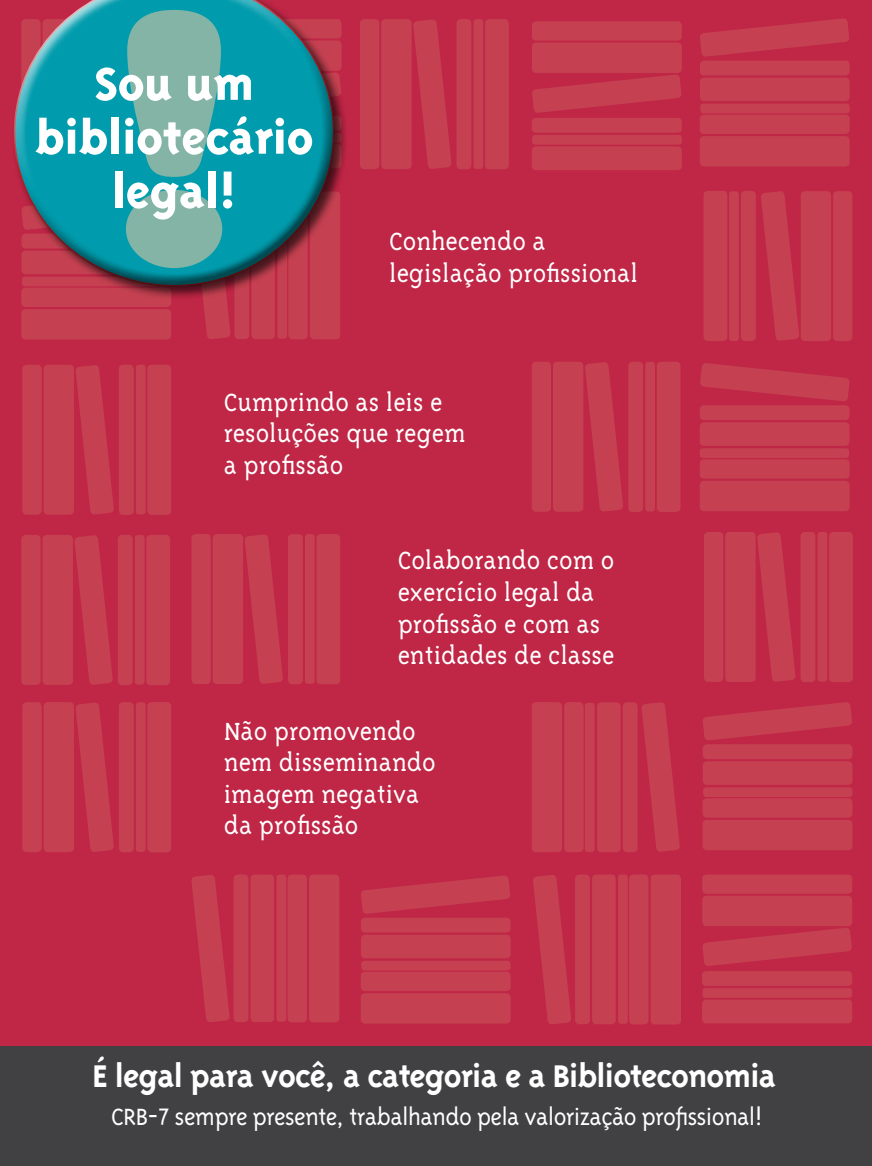
<style>
.page{position:relative;width:872px;height:1166px;background:#fff}
.page>*{position:absolute;margin:0;border:0;box-sizing:border-box;transform-origin:0 0}
.t1{font:800 52.2px/53.8px "Triplex";letter-spacing:-.01em;color:#fff;text-align:center}
.t2{font:700 36px "Triplex";letter-spacing:-.025em;color:#fff}
.t3{font:300 28.5px/31.5px "Triplex Serif";color:#fff}
.t4{font:300 27px "Triplex";letter-spacing:-.025em;color:#fff}
</style>
<div class="page">
<div style="left:0;top:0;width:872px;height:1164px;background:#c02646"></div>
<div style="left:0;top:1046px;width:872px;height:119px;background:#414042"></div>
<svg style="left:700px;top:18px;width:149px;height:39px"></svg>
<div style="left:699px;top:115px;width:150px;height:19px;background:#c54151;border-radius:4px"></div>
<div style="left:699px;top:136px;width:150px;height:30px;background:#c54151;border-radius:4px"></div>
<div style="left:700px;top:78px;width:149px;height:23px;background:#c54151;border-radius:4px"></div>
<div style="left:700px;top:61px;width:149px;height:14px;background:#c54151;border-radius:4px"></div>
<div style="left:700px;top:104px;width:149px;height:9px;background:#c54151;border-radius:3px"></div>
<div style="left:360px;top:19px;width:19px;height:150px;background:#c54151;border-radius:4px"></div>
<div style="left:381px;top:19px;width:30px;height:150px;background:#c54151;border-radius:4px"></div>
<svg style="left:413px;top:19px;width:38px;height:150px"></svg>
<div style="left:485px;top:19px;width:24px;height:150px;background:#c54151;border-radius:4px"></div>
<div style="left:456px;top:19px;width:15px;height:150px;background:#c54151;border-radius:4px"></div>
<div style="left:473px;top:19px;width:10px;height:150px;background:#c54151;border-radius:3px"></div>
<div style="left:833px;top:191px;width:19px;height:150px;background:#c54151;border-radius:4px"></div>
<div style="left:800px;top:191px;width:31px;height:150px;background:#c54151;border-radius:4px"></div>
<svg style="left:761px;top:191px;width:38px;height:150px"></svg>
<div style="left:703px;top:191px;width:24px;height:150px;background:#c54151;border-radius:4px"></div>
<div style="left:741px;top:191px;width:15px;height:150px;background:#c54151;border-radius:4px"></div>
<div style="left:729px;top:191px;width:10px;height:150px;background:#c54151;border-radius:3px"></div>
<div style="left:22px;top:364px;width:20px;height:150px;background:#c54151;border-radius:4px"></div>
<div style="left:44px;top:364px;width:30px;height:150px;background:#c54151;border-radius:4px"></div>
<svg style="left:76px;top:365px;width:38px;height:149px"></svg>
<div style="left:147px;top:364px;width:24px;height:150px;background:#c54151;border-radius:4px"></div>
<div style="left:119px;top:364px;width:15px;height:150px;background:#c54151;border-radius:4px"></div>
<div style="left:136px;top:364px;width:10px;height:150px;background:#c54151;border-radius:3px"></div>
<svg style="left:700px;top:363px;width:150px;height:38px"></svg>
<div style="left:699px;top:459px;width:150px;height:19px;background:#c54151;border-radius:4px"></div>
<div style="left:699px;top:480px;width:150px;height:31px;background:#c54151;border-radius:4px"></div>
<div style="left:699px;top:422px;width:150px;height:24px;background:#c54151;border-radius:4px"></div>
<div style="left:699px;top:405px;width:150px;height:15px;background:#c54151;border-radius:4px"></div>
<div style="left:699px;top:448px;width:150px;height:10px;background:#c54151;border-radius:3px"></div>
<div style="left:191px;top:534px;width:20px;height:149px;background:#c54151;border-radius:4px"></div>
<div style="left:213px;top:534px;width:30px;height:149px;background:#c54151;border-radius:4px"></div>
<svg style="left:245px;top:534px;width:38px;height:150px"></svg>
<div style="left:316px;top:534px;width:24px;height:150px;background:#c54151;border-radius:4px"></div>
<div style="left:288px;top:534px;width:15px;height:150px;background:#c54151;border-radius:4px"></div>
<div style="left:305px;top:534px;width:10px;height:149px;background:#c54151;border-radius:3px"></div>
<svg style="left:642px;top:702px;width:38px;height:149px"></svg>
<div style="left:564px;top:702px;width:19px;height:149px;background:#c54151;border-radius:4px"></div>
<div style="left:531px;top:702px;width:31px;height:149px;background:#c54151;border-radius:4px"></div>
<div style="left:597px;top:702px;width:23px;height:149px;background:#c54151;border-radius:4px"></div>
<div style="left:622px;top:702px;width:15px;height:149px;background:#c54151;border-radius:4px"></div>
<div style="left:585px;top:702px;width:9px;height:149px;background:#c54151;border-radius:3px"></div>
<div style="left:22px;top:702px;width:20px;height:149px;background:#c54151;border-radius:4px"></div>
<div style="left:44px;top:702px;width:30px;height:149px;background:#c54151;border-radius:4px"></div>
<svg style="left:76px;top:703px;width:38px;height:149px"></svg>
<div style="left:147px;top:702px;width:24px;height:150px;background:#c54151;border-radius:4px"></div>
<div style="left:119px;top:702px;width:15px;height:150px;background:#c54151;border-radius:4px"></div>
<div style="left:136px;top:702px;width:10px;height:149px;background:#c54151;border-radius:3px"></div>
<svg style="left:703px;top:702px;width:149px;height:38px"></svg>
<div style="left:702px;top:798px;width:150px;height:19px;background:#c54151;border-radius:4px"></div>
<div style="left:702px;top:819px;width:150px;height:31px;background:#c54151;border-radius:4px"></div>
<div style="left:702px;top:761px;width:150px;height:23px;background:#c54151;border-radius:4px"></div>
<div style="left:702px;top:744px;width:150px;height:15px;background:#c54151;border-radius:4px"></div>
<div style="left:703px;top:787px;width:149px;height:9px;background:#c54151;border-radius:3px"></div>
<svg style="left:361px;top:875px;width:149px;height:38px"></svg>
<div style="left:361px;top:971px;width:149px;height:19px;background:#c54151;border-radius:4px"></div>
<div style="left:361px;top:992px;width:149px;height:31px;background:#c54151;border-radius:4px"></div>
<div style="left:361px;top:934px;width:149px;height:24px;background:#c54151;border-radius:4px"></div>
<div style="left:361px;top:917px;width:149px;height:15px;background:#c54151;border-radius:4px"></div>
<div style="left:361px;top:960px;width:149px;height:10px;background:#c54151;border-radius:3px"></div>
<svg style="left:191px;top:875px;width:39px;height:147px"></svg>
<div style="left:287px;top:874px;width:20px;height:148px;background:#c54151;border-radius:4px"></div>
<div style="left:309px;top:874px;width:30px;height:148px;background:#c54151;border-radius:4px"></div>
<div style="left:250px;top:874px;width:24px;height:147px;background:#c54151;border-radius:4px"></div>
<div style="left:233px;top:874px;width:15px;height:147px;background:#c54151;border-radius:4px"></div>
<div style="left:276px;top:874px;width:10px;height:147px;background:#c54151;border-radius:3px"></div>
<svg style="left:533px;top:875px;width:38px;height:149px"></svg>
<div style="left:629px;top:874px;width:19px;height:150px;background:#c54151;border-radius:4px"></div>
<div style="left:650px;top:874px;width:31px;height:150px;background:#c54151;border-radius:4px"></div>
<div style="left:592px;top:874px;width:23px;height:149px;background:#c54151;border-radius:4px"></div>
<div style="left:575px;top:874px;width:15px;height:149px;background:#c54151;border-radius:4px"></div>
<div style="left:618px;top:874px;width:10px;height:149px;background:#c54151;border-radius:3px"></div>
<div style="left:702px;top:874px;width:150px;height:19px;background:#c54151;border-radius:4px"></div>
<div style="left:702px;top:895px;width:150px;height:30px;background:#c54151;border-radius:4px"></div>
<svg style="left:702px;top:928px;width:150px;height:38px"></svg>
<div style="left:702px;top:999px;width:150px;height:24px;background:#c54151;border-radius:4px"></div>
<div style="left:702px;top:970px;width:150px;height:15px;background:#c54151;border-radius:4px"></div>
<div style="left:702px;top:987px;width:150px;height:10px;background:#c54151;border-radius:3px"></div>
<div style="left:12px;top:0;width:337px;height:300px;background:#000;opacity:.64"></div>
<div style="left:12px;top:0;width:310px;height:209px;background:#fff;opacity:.75"></div>
<svg style="left:21px;top:10px;width:320px;height:329px"></svg>
<div style="left:531px;top:361px;width:20px;height:150px;background:#c54151;border-radius:4px"></div>
<div style="left:553px;top:361px;width:30px;height:150px;background:#c54151;border-radius:4px"></div>
<svg style="left:585px;top:362px;width:38px;height:149px"></svg>
<div style="left:657px;top:361px;width:23px;height:151px;background:#c54151;border-radius:4px"></div>
<div style="left:628px;top:361px;width:15px;height:151px;background:#c54151;border-radius:4px"></div>
<div style="left:645px;top:361px;width:10px;height:150px;background:#c54151;border-radius:3px"></div>
<div style="left:21px;top:534px;width:20px;height:150px;background:#c54151;border-radius:4px"></div>
<div style="left:43px;top:534px;width:30px;height:150px;background:#c54151;border-radius:4px"></div>
<svg style="left:74px;top:535px;width:39px;height:150px"></svg>
<div style="left:146px;top:534px;width:24px;height:151px;background:#c54151;border-radius:4px"></div>
<div style="left:118px;top:534px;width:15px;height:151px;background:#c54151;border-radius:4px"></div>
<div style="left:135px;top:534px;width:10px;height:150px;background:#c54151;border-radius:3px"></div>
<div style="left:704px;top:531px;width:19px;height:150px;background:#c54151;border-radius:4px"></div>
<div style="left:725px;top:531px;width:30px;height:150px;background:#c54151;border-radius:4px"></div>
<svg style="left:757px;top:532px;width:38px;height:150px"></svg>
<div style="left:829px;top:531px;width:24px;height:151px;background:#c54151;border-radius:4px"></div>
<div style="left:800px;top:531px;width:15px;height:151px;background:#c54151;border-radius:4px"></div>
<div style="left:817px;top:531px;width:10px;height:150px;background:#c54151;border-radius:3px"></div>
<div style="left:532px;top:21px;width:150px;height:20px;background:#c54151;border-radius:4px"></div>
<div style="left:532px;top:43px;width:150px;height:30px;background:#c54151;border-radius:4px"></div>
<svg style="left:532px;top:75px;width:149px;height:38px"></svg>
<div style="left:531px;top:146px;width:151px;height:24px;background:#c54151;border-radius:4px"></div>
<div style="left:531px;top:118px;width:151px;height:15px;background:#c54151;border-radius:4px"></div>
<div style="left:532px;top:135px;width:150px;height:10px;background:#c54151;border-radius:3px"></div>
<h1 class="t1" style="left:35px;top:56px;width:280px">Sou um bibliotecário legal!</h1>
<p class="t3" style="left:389px;top:225px;width:250px">Conhecendo a legislação profissional</p>
<p class="t3" style="left:224px;top:386px;width:243px">Cumprindo as leis e resoluções que regem a profissão</p>
<p class="t3" style="left:398px;top:544px;width:218px">Colaborando com o exercício legal da profissão e com as entidades de classe</p>
<p class="t3" style="left:224px;top:714px;width:213px">Não promovendo nem disseminando imagem negativa da profissão</p>
<p class="t2" style="left:93px;top:1055px;width:685px">É legal para você, a categoria e a Biblioteconomia</p>
<p class="t4" style="left:111px;top:1101px;width:653px">CRB-7 sempre presente, trabalhando pela valorização profissional!</p>
</div>
